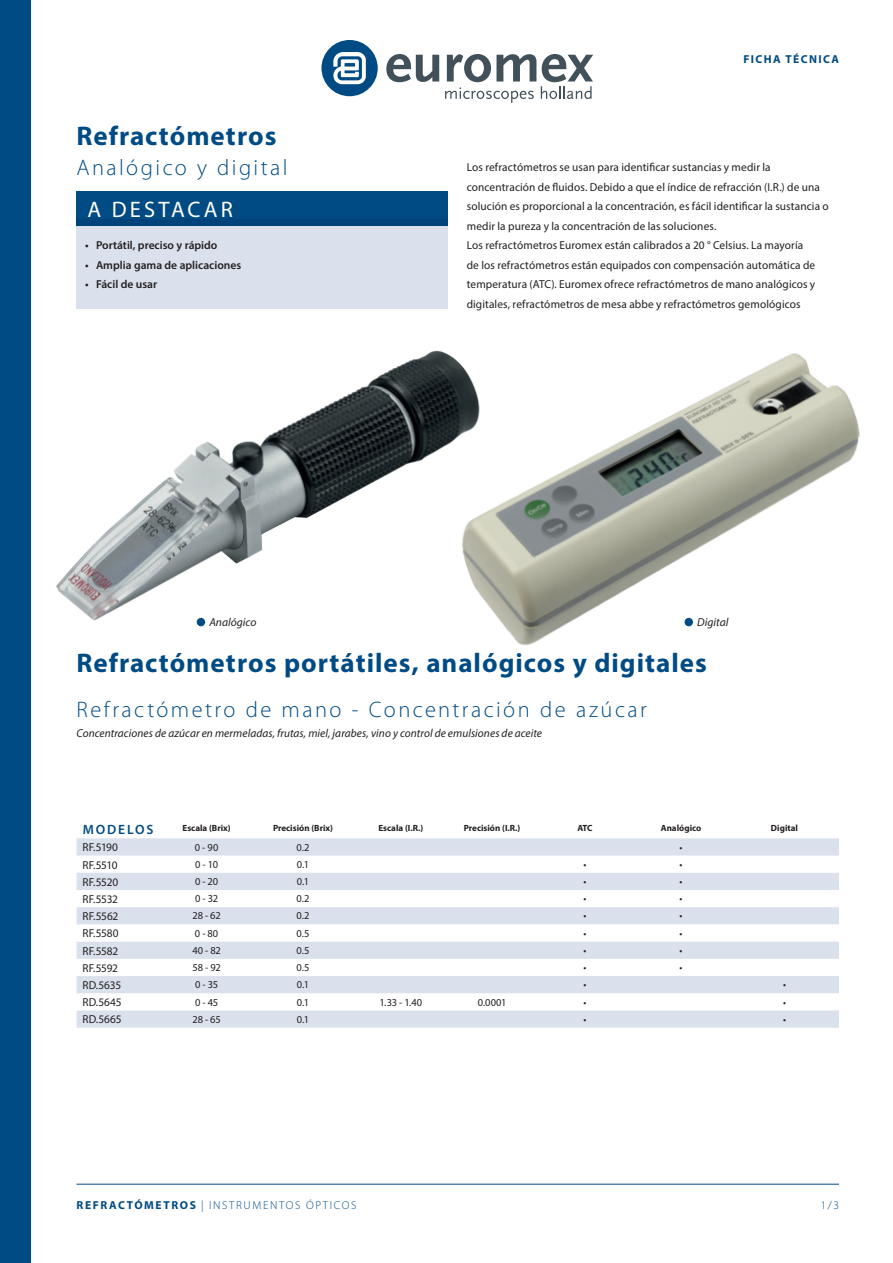
<style>
.page{position:relative;width:893px;height:1263px;background:#fff}
.page>*{position:absolute;margin:0;border:0;box-sizing:border-box;transform-origin:0 0}
.j_productkop{font:700 27px "Myriad Pro";letter-spacing:.035em;color:#004b84}
.j_product_onder_kop{font:300 22.5px "Myriad Pro";letter-spacing:.11em;color:#004b84}
.j_highlights{font:22.5px "Myriad Pro";letter-spacing:.14em;color:#fff}
.tussenkop{font:600 13.5px "Myriad Pro";letter-spacing:.14em;color:#004b84}
.j_plat{font:11.55px/19.5px "Myriad Pro";letter-spacing:.01em;color:#231f20}
.j_italic{font:italic 11.55px "Myriad Pro";letter-spacing:.01em;color:#231f20}
.j_tabel_y-as{font:11.55px "Myriad Pro";letter-spacing:-.015em;color:#231f20}
.j_specs_bullits{font:600 11.55px "Myriad Pro";color:#231f20}
.t1{font:300 11.55px "Myriad Pro";letter-spacing:.14em;color:#004b84}
.j_bolletjes{font:italic 11.55px "Myriad Pro";color:#231f20}
.t2{font:700 11.55px "Myriad Pro";letter-spacing:.12em;color:#004b84}
.j_tabel{font:10.65px "Myriad Pro";letter-spacing:-.01em;color:#231f20}
.j_tabel_x-as{font:700 9px "Myriad Pro";color:#231f20}
.s1{font-weight:700}
</style>
<div class="page">
<svg style="left:321px;top:40px;width:57px;height:56px"></svg>
<svg style="left:386px;top:54px;width:53px;height:28px"></svg>
<svg style="left:445px;top:54px;width:148px;height:49px"></svg>
<div style="left:77px;top:191px;width:371px;height:34px;background:#004b84"></div>
<div style="left:0;top:0;width:30px;height:1263px;background:#004b84"></div>
<hr style="left:77px;top:1184px;width:762px;height:1px;background:#004b84">
<div style="left:77px;top:219px;width:371px;height:89px;background:#dae1ed"></div>
<img style="left:56px;top:308px;width:401px;height:319px">
<img style="left:457px;top:353px;width:403px;height:293px">
<svg style="left:77px;top:838px;width:762px;height:190px;fill:#dae1ed"></svg>
<div style="left:197px;top:618px;width:8px;height:8px;background:#004b84;border-radius:50%"></div>
<div style="left:685px;top:618px;width:8px;height:8px;background:#004b84;border-radius:50%"></div>
<p class="j_productkop" style="left:77px;top:118px;width:201px">Refractómetros</p>
<p class="j_product_onder_kop" style="left:77px;top:154px;width:213px">Analógico y digital</p>
<p class="j_highlights" style="left:87px;top:195px;width:147px">A DESTACAR</p>
<p class="j_specs_bullits" style="left:85px;top:238px;width:134px">• Portátil, preciso y rápido</p>
<p class="j_specs_bullits" style="left:85px;top:257px;width:158px">• Amplia gama de aplicaciones</p>
<p class="j_specs_bullits" style="left:85px;top:277px;width:74px">• Fácil de usar</p>
<p class="t2" style="left:743px;top:51px;width:97px">FICHA TÉCNICA</p>
<p class="j_plat" style="left:467px;top:157px;width:363px">Los refractómetros se usan para identificar sustancias y medir la concentración de fluidos. Debido a que el índice de refracción (I.R.) de una solución es proporcional a la concentración, es fácil identificar la sustancia o medir la pureza y la concentración de las soluciones.</p>
<p class="j_plat" style="left:467px;top:235px;width:350px">Los refractómetros Euromex están calibrados a 20 ° Celsius. La mayoría de los refractómetros están equipados con compensación automática de temperatura (ATC). Euromex ofrece refractómetros de mano analógicos y digitales, refractómetros de mesa abbe y refractómetros gemológicos</p>
<p class="j_bolletjes" style="left:209px;top:615px;width:49px">Analógico</p>
<p class="j_bolletjes" style="left:697px;top:615px;width:33px">Digital</p>
<p class="j_productkop" style="left:77px;top:645px;width:632px">Refractómetros portátiles, analógicos y digitales</p>
<p class="j_product_onder_kop" style="left:77px;top:696px;width:572px">Refractómetro de mano - Concentración de azúcar</p>
<p class="j_italic" style="left:77px;top:725px;width:467px">Concentraciones de azúcar en mermeladas, frutas, miel, jarabes, vino y control de emulsiones de aceite</p>
<p class="tussenkop" style="left:83px;top:821px;width:72px">MODELOS</p>
<p class="j_tabel_x-as" style="left:183px;top:822px;width:50px">Escala (Brix)</p>
<p class="j_tabel_x-as" style="left:273px;top:822px;width:62px">Precisión (Brix)</p>
<p class="j_tabel_x-as" style="left:378px;top:822px;width:46px">Escala (I.R.)</p>
<p class="j_tabel_x-as" style="left:464px;top:822px;width:58px">Precisión (I.R.)</p>
<p class="j_tabel_x-as" style="left:577px;top:822px;width:17px">ATC</p>
<p class="j_tabel_x-as" style="left:661px;top:822px;width:42px">Analógico</p>
<p class="j_tabel_x-as" style="left:771px;top:822px;width:29px">Digital</p>
<p class="j_tabel_y-as" style="left:83px;top:840px;width:37px">RF.5190</p>
<p class="j_tabel" style="left:195px;top:840px;width:25px">0 - 90</p>
<p class="j_tabel" style="left:296px;top:840px;width:15px">0.2</p>
<p class="j_tabel" style="left:680px;top:840px;width:4px">•</p>
<p class="j_tabel_y-as" style="left:83px;top:857px;width:37px">RF.5510</p>
<p class="j_tabel" style="left:195px;top:858px;width:24px">0 - 10</p>
<p class="j_tabel" style="left:297px;top:858px;width:14px">0.1</p>
<p class="j_tabel" style="left:583px;top:858px;width:4px">•</p>
<p class="j_tabel" style="left:680px;top:858px;width:4px">•</p>
<p class="j_tabel_y-as" style="left:83px;top:875px;width:37px">RF.5520</p>
<p class="j_tabel" style="left:195px;top:875px;width:25px">0 - 20</p>
<p class="j_tabel" style="left:297px;top:875px;width:14px">0.1</p>
<p class="j_tabel" style="left:583px;top:875px;width:4px">•</p>
<p class="j_tabel" style="left:680px;top:875px;width:4px">•</p>
<p class="j_tabel_y-as" style="left:83px;top:892px;width:37px">RF.5532</p>
<p class="j_tabel" style="left:195px;top:892px;width:25px">0 - 32</p>
<p class="j_tabel" style="left:296px;top:892px;width:15px">0.2</p>
<p class="j_tabel" style="left:583px;top:892px;width:4px">•</p>
<p class="j_tabel" style="left:680px;top:892px;width:4px">•</p>
<p class="j_tabel_y-as" style="left:83px;top:909px;width:37px">RF.5562</p>
<p class="j_tabel" style="left:192px;top:909px;width:30px">28 - 62</p>
<p class="j_tabel" style="left:296px;top:909px;width:15px">0.2</p>
<p class="j_tabel" style="left:583px;top:909px;width:4px">•</p>
<p class="j_tabel" style="left:680px;top:909px;width:4px">•</p>
<p class="j_tabel_y-as" style="left:83px;top:926px;width:38px">RF.5580</p>
<p class="j_tabel" style="left:195px;top:926px;width:25px">0 - 80</p>
<p class="j_tabel" style="left:296px;top:926px;width:15px">0.5</p>
<p class="j_tabel" style="left:583px;top:926px;width:4px">•</p>
<p class="j_tabel" style="left:680px;top:926px;width:4px">•</p>
<p class="j_tabel_y-as" style="left:83px;top:943px;width:37px">RF.5582</p>
<p class="j_tabel" style="left:192px;top:944px;width:30px">40 - 82</p>
<p class="j_tabel" style="left:296px;top:944px;width:15px">0.5</p>
<p class="j_tabel" style="left:583px;top:944px;width:4px">•</p>
<p class="j_tabel" style="left:680px;top:944px;width:4px">•</p>
<p class="j_tabel_y-as" style="left:83px;top:961px;width:37px">RF.5592</p>
<p class="j_tabel" style="left:192px;top:961px;width:30px">58 - 92</p>
<p class="j_tabel" style="left:296px;top:961px;width:15px">0.5</p>
<p class="j_tabel" style="left:583px;top:961px;width:4px">•</p>
<p class="j_tabel" style="left:680px;top:961px;width:4px">•</p>
<p class="j_tabel_y-as" style="left:83px;top:978px;width:40px">RD.5635</p>
<p class="j_tabel" style="left:195px;top:978px;width:25px">0 - 35</p>
<p class="j_tabel" style="left:297px;top:978px;width:14px">0.1</p>
<p class="j_tabel" style="left:583px;top:978px;width:4px">•</p>
<p class="j_tabel" style="left:783px;top:978px;width:4px">•</p>
<p class="j_tabel_y-as" style="left:83px;top:995px;width:41px">RD.5645</p>
<p class="j_tabel" style="left:195px;top:995px;width:25px">0 - 45</p>
<p class="j_tabel" style="left:297px;top:995px;width:14px">0.1</p>
<p class="j_tabel" style="left:379px;top:995px;width:44px">1.33 - 1.40</p>
<p class="j_tabel" style="left:478px;top:995px;width:30px">0.0001</p>
<p class="j_tabel" style="left:583px;top:995px;width:4px">•</p>
<p class="j_tabel" style="left:783px;top:995px;width:4px">•</p>
<p class="j_tabel_y-as" style="left:83px;top:1012px;width:41px">RD.5665</p>
<p class="j_tabel" style="left:192px;top:1012px;width:30px">28 - 65</p>
<p class="j_tabel" style="left:297px;top:1012px;width:14px">0.1</p>
<p class="j_tabel" style="left:583px;top:1012px;width:4px">•</p>
<p class="j_tabel" style="left:783px;top:1012px;width:4px">•</p>
<p class="t1" style="left:77px;top:1198px;width:281px"><span class="s1">REFRACTÓMETROS</span> | INSTRUMENTOS ÓPTICOS</p>
<p class="t1" style="left:821px;top:1198px;width:20px">1/3</p>
</div>
